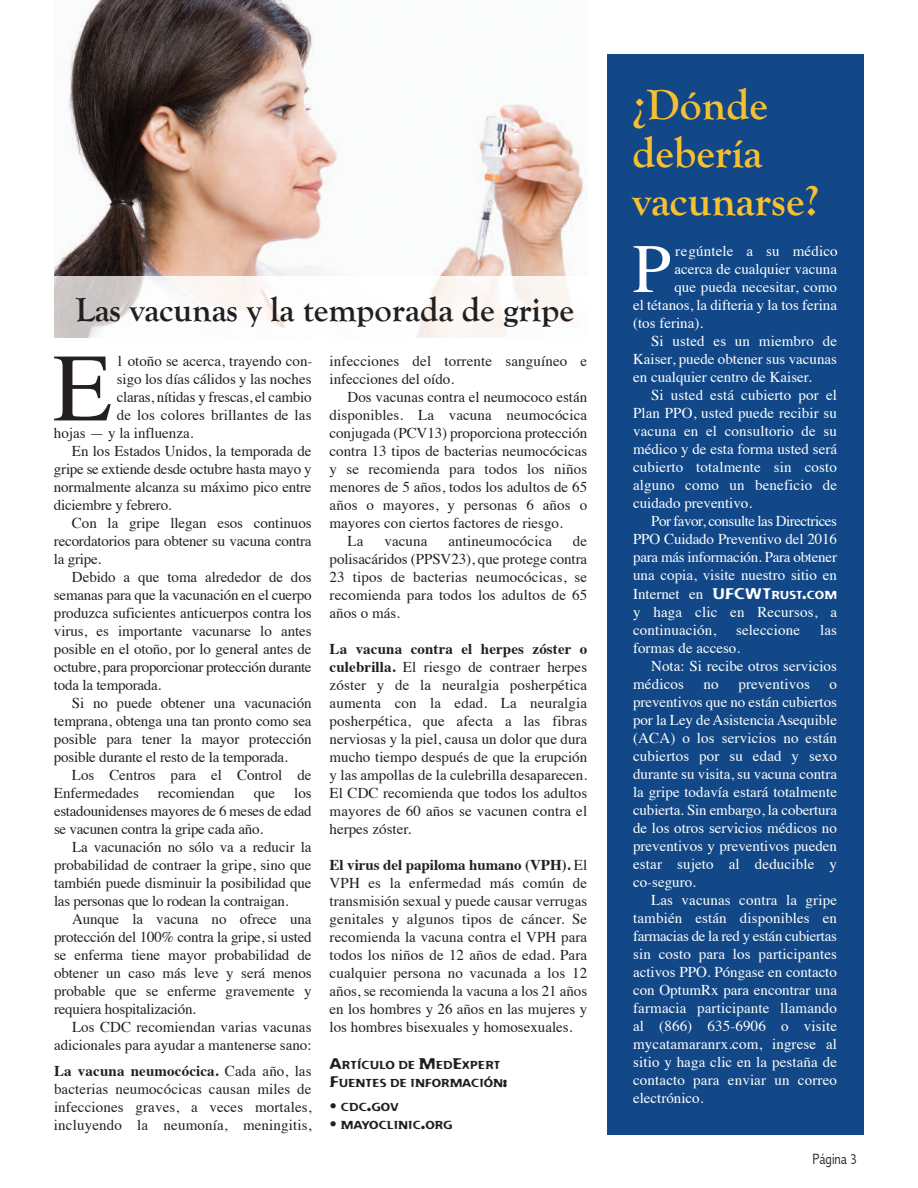
<style>
.page{position:relative;width:918px;height:1188px;background:#fff}
.page>*{position:absolute;margin:0;border:0;box-sizing:border-box;transform-origin:0 0}
.t1{font:96.6px "Times";color:#231f20}
.t2{font:69.3px "Times";color:#fff}
.t3{font:700 43.5px/48px "Goudy Old Style T";color:#f7c030}
.t4{font:700 34.5px "Goudy Old Style T";color:#231f20}
.t5{font:15px/18px "Times";letter-spacing:-.005em;color:#231f20;text-align:justify}
.t6{font:15px/18px "Times";color:#fff;text-align:justify}
.t7{font:15px "Times";letter-spacing:-.025em;color:#231f20}
.t8{font:15px "Times";letter-spacing:-.03em;color:#fff}
.t9{font:300 condensed 15px "Abadi";color:#231f20}
.t10{font:11.25px/18px "Flexure";color:#231f20}
.s1{font-weight:700}
.s2{font-size:15px}
.s3{font-family:"Flexure"}
.s4{font-family:"Flexure";font-size:11.25px}
</style>
<div class="page">
<img style="left:54px;top:0;width:533px;height:277px">
<div style="left:608px;top:54px;width:256px;height:1080px;background:#124888"></div>
<img style="left:54px;top:277px;width:519px;height:61px">
<h3 class="t4" style="left:75px;top:290px;width:500px">Las vacunas y la temporada de gripe</h3>
<h1 class="t1" style="left:53px;top:348px;width:60px">E</h1>
<p class="t5" style="left:118px;top:354px;width:196px">l otoño se acerca, trayendo con-</p>
<p class="t5" style="left:117px;top:372px;width:196px">sigo los días cálidos y las noches</p>
<p class="t5" style="left:117px;top:390px;width:196px">claras, nítidas y frescas, el cambio</p>
<p class="t5" style="left:117px;top:408px;width:196px">de los colores brillantes de las</p>
<p class="t5" style="left:54px;top:426px;width:141px">hojas — y la influenza.</p>
<p class="t5" style="left:72px;top:444px;width:241px">En los Estados Unidos, la temporada de</p>
<p class="t5" style="left:54px;top:462px;width:259px">gripe se extiende desde octubre hasta mayo y</p>
<p class="t5" style="left:54px;top:480px;width:259px">normalmente alcanza su máximo pico entre</p>
<p class="t5" style="left:54px;top:498px;width:119px">diciembre y febrero.</p>
<p class="t5" style="left:72px;top:516px;width:241px">Con la gripe llegan esos continuos</p>
<p class="t5" style="left:54px;top:534px;width:259px">recordatorios para obtener su vacuna contra</p>
<p class="t5" style="left:54px;top:552px;width:49px">la gripe.</p>
<p class="t5" style="left:72px;top:570px;width:241px">Debido a que toma alrededor de dos</p>
<p class="t5" style="left:54px;top:588px;width:259px">semanas para que la vacunación en el cuerpo</p>
<p class="t5" style="left:54px;top:606px;width:259px">produzca suficientes anticuerpos contra los</p>
<p class="t5" style="left:54px;top:624px;width:259px">virus, es importante vacunarse lo antes</p>
<p class="t5" style="left:54px;top:642px;width:259px">posible en el otoño, por lo general antes de</p>
<p class="t7" style="left:54px;top:661px;width:259px">octubre, para proporcionar protección durante</p>
<p class="t5" style="left:54px;top:678px;width:109px">toda la temporada.</p>
<p class="t5" style="left:72px;top:696px;width:241px">Si no puede obtener una vacunación</p>
<p class="t5" style="left:54px;top:714px;width:259px">temprana, obtenga una tan pronto como sea</p>
<p class="t5" style="left:54px;top:732px;width:259px">posible para tener la mayor protección</p>
<p class="t5" style="left:54px;top:750px;width:235px">posible durante el resto de la temporada.</p>
<p class="t5" style="left:72px;top:768px;width:241px">Los Centros para el Control de</p>
<p class="t5" style="left:54px;top:786px;width:86px">Enfermedades</p>
<p class="t5" style="left:158px;top:786px;width:78px">recomiendan</p>
<p class="t5" style="left:254px;top:786px;width:23px">que</p>
<p class="t5" style="left:54px;top:786px;width:259px;text-indent:240px">los estadounidenses mayores de 6 meses de edad se vacunen contra la gripe cada año.</p>
<p class="t5" style="left:54px;top:840px;width:259px;text-indent:18px">La vacunación no sólo va a reducir la probabilidad de contraer la gripe, sino que también puede disminuir la posibilidad que las personas que lo rodean la contraigan.</p>
<p class="t5" style="left:54px;top:912px;width:259px;text-indent:18px">Aunque la vacuna no ofrece una protección del 100% contra la gripe, si usted se enferma tiene mayor probabilidad de obtener un caso más leve y será menos probable que se enferme gravemente y requiera hospitalización.</p>
<p class="t5" style="left:54px;top:1020px;width:259px;text-align:right">Los CDC recomiendan varias vacunas adicionales para ayudar a mantenerse sano:</p>
<p class="t5" style="left:54px;top:1063px;width:259px"><span class="s1">La vacuna neumocócica.</span> Cada año, las bacterias neumocócicas causan miles de infecciones graves, a veces mortales, incluyendo la neumonía, meningitis,</p>
<p class="t5" style="left:330px;top:354px;width:259px">infecciones del torrente sanguíneo e infecciones del oído.</p>
<p class="t5" style="left:348px;top:390px;width:241px">Dos vacunas contra el neumococo están</p>
<p class="t5" style="left:330px;top:408px;width:259px">disponibles. La vacuna neumocócica</p>
<p class="t5" style="left:330px;top:426px;width:259px">conjugada (PCV13) proporciona protección</p>
<p class="t5" style="left:330px;top:444px;width:259px">contra 13 tipos de bacterias neumocócicas</p>
<p class="t5" style="left:330px;top:462px;width:259px">y se recomienda para todos los niños</p>
<p class="t5" style="left:330px;top:480px;width:259px">menores de 5 años, todos los adultos de 65</p>
<p class="t5" style="left:330px;top:498px;width:259px">años o mayores, y personas 6 años o</p>
<p class="t5" style="left:330px;top:516px;width:235px">mayores con ciertos factores de riesgo.</p>
<p class="t5" style="left:348px;top:534px;width:17px">La</p>
<p class="t5" style="left:384px;top:534px;width:45px">vacuna</p>
<p class="t5" style="left:448px;top:534px;width:105px">antineumocócica</p>
<p class="t5" style="left:330px;top:534px;width:259px;text-indent:243px">de polisacáridos (PPSV23), que protege contra 23 tipos de bacterias neumocócicas, se recomienda para todos los adultos de 65 años o más.</p>
<p class="t5" style="left:330px;top:642px;width:259px"><span class="s1">La vacuna contra el herpes zóster o culebrilla.</span> El riesgo de contraer herpes zóster y de la neuralgia posherpética aumenta con la edad. La neuralgia posherpética, que afecta a las fibras nerviosas y la piel, causa un dolor que dura mucho tiempo después de que la erupción y las ampollas de la culebrilla desaparecen.<br>El CDC recomienda que todos los adultos mayores de 60 años se vacunen contra el herpes zóster.</p>
<p class="t5" style="left:330px;top:858px;width:259px"><span class="s1">El virus del papiloma humano (VPH).</span> El VPH es la enfermedad más común de transmisión sexual y puede causar verrugas genitales y algunos tipos de cáncer. Se recomienda la vacuna contra el VPH para todos los niños de 12 años de edad. Para cualquier persona no vacunada a los 12 años, se recomienda la vacuna a los 21 años en los hombres y 26 años en las mujeres y los hombres bisexuales y homosexuales.</p>
<p class="t10" style="left:330px;top:1056px;width:179px"><span class="s2">A</span>RTÍCULO DE <span class="s2">M</span>ED<span class="s2">E</span>XPERT<br><span class="s2">F</span>UENTES DE INFORMACIÓN<span class="s2">:</span></p>
<p class="t10" style="left:330px;top:1098px;width:71px"><span class="s2">•</span> CDC<span class="s2">.</span>GOV</p>
<p class="t10" style="left:330px;top:1116px;width:125px"><span class="s2">•</span> MAYOCLINIC<span class="s2">.</span>ORG</p>
<h3 class="t3" style="left:632px;top:81px;width:188px">¿Dónde debería vacunarse?</h3>
<h2 class="t2" style="left:632px;top:240px;width:40px">P</h2>
<p class="t6" style="left:675px;top:243px;width:164px">regúntele a su médico</p>
<p class="t6" style="left:674px;top:261px;width:164px">acerca de cualquier vacuna</p>
<p class="t6" style="left:674px;top:279px;width:164px">que pueda necesitar, como</p>
<p class="t6" style="left:633px;top:297px;width:205px">el tétanos, la difteria y la tos ferina</p>
<p class="t6" style="left:633px;top:315px;width:71px">(tos ferina).</p>
<p class="t6" style="left:651px;top:333px;width:187px">Si usted es un miembro de</p>
<p class="t6" style="left:633px;top:351px;width:205px">Kaiser, puede obtener sus vacunas</p>
<p class="t6" style="left:633px;top:369px;width:180px">en cualquier centro de Kaiser.</p>
<p class="t6" style="left:651px;top:387px;width:187px">Si usted está cubierto por el</p>
<p class="t6" style="left:633px;top:405px;width:205px">Plan PPO, usted puede recibir su</p>
<p class="t6" style="left:633px;top:423px;width:205px">vacuna en el consultorio de su</p>
<p class="t6" style="left:633px;top:441px;width:205px">médico y de esta forma usted será</p>
<p class="t6" style="left:633px;top:459px;width:205px">cubierto totalmente sin costo</p>
<p class="t6" style="left:633px;top:477px;width:205px">alguno como un beneficio de</p>
<p class="t6" style="left:633px;top:495px;width:121px">cuidado preventivo.</p>
<p class="t8" style="left:651px;top:515px;width:187px">Por favor, consulte las Directrices</p>
<p class="t6" style="left:633px;top:531px;width:205px">PPO Cuidado Preventivo del 2016</p>
<p class="t6" style="left:633px;top:549px;width:205px">para más información. Para obtener</p>
<p class="t6" style="left:633px;top:567px;width:205px">una copia, visite nuestro sitio en</p>
<p class="t6" style="left:633px;top:586px;width:205px">Internet en <span class="s3">UFCWT</span><span class="s4">RUST</span><span class="s3">.</span><span class="s4">COM</span></p>
<p class="t6" style="left:633px;top:604px;width:205px">y haga clic en Recursos, a</p>
<p class="t6" style="left:633px;top:622px;width:85px">continuación,</p>
<p class="t6" style="left:736px;top:622px;width:65px">seleccione</p>
<p class="t6" style="left:820px;top:622px;width:18px">las</p>
<p class="t6" style="left:633px;top:640px;width:109px">formas de acceso.</p>
<p class="t6" style="left:651px;top:658px;width:187px">Nota: Si recibe otros servicios</p>
<p class="t6" style="left:633px;top:676px;width:52px">médicos</p>
<p class="t6" style="left:704px;top:676px;width:17px">no</p>
<p class="t6" style="left:738px;top:676px;width:73px">preventivos</p>
<p class="t6" style="left:633px;top:676px;width:205px;text-indent:196px">o preventivos que no están cubiertos por la Ley de Asistencia Asequible (ACA) o los servicios no están cubiertos por su edad y sexo durante su visita, su vacuna contra la gripe todavía estará totalmente cubierta. Sin embargo, la cobertura de los otros servicios médicos no preventivos y preventivos pueden estar sujeto al deducible y co-seguro.</p>
<p class="t6" style="left:633px;top:892px;width:205px;text-indent:18px">Las vacunas contra la gripe también están disponibles en farmacias de la red y están cubiertas sin costo para los participantes activos PPO. Póngase en contacto con OptumRx para encontrar una farmacia participante llamando al (866) 635-6906 o visite mycatamaranrx.com, ingrese al sitio y haga clic en la pestaña de contacto para enviar un correo electrónico.</p>
<p class="t9" style="left:812px;top:1151px;width:46px">Página 3</p>
</div>
